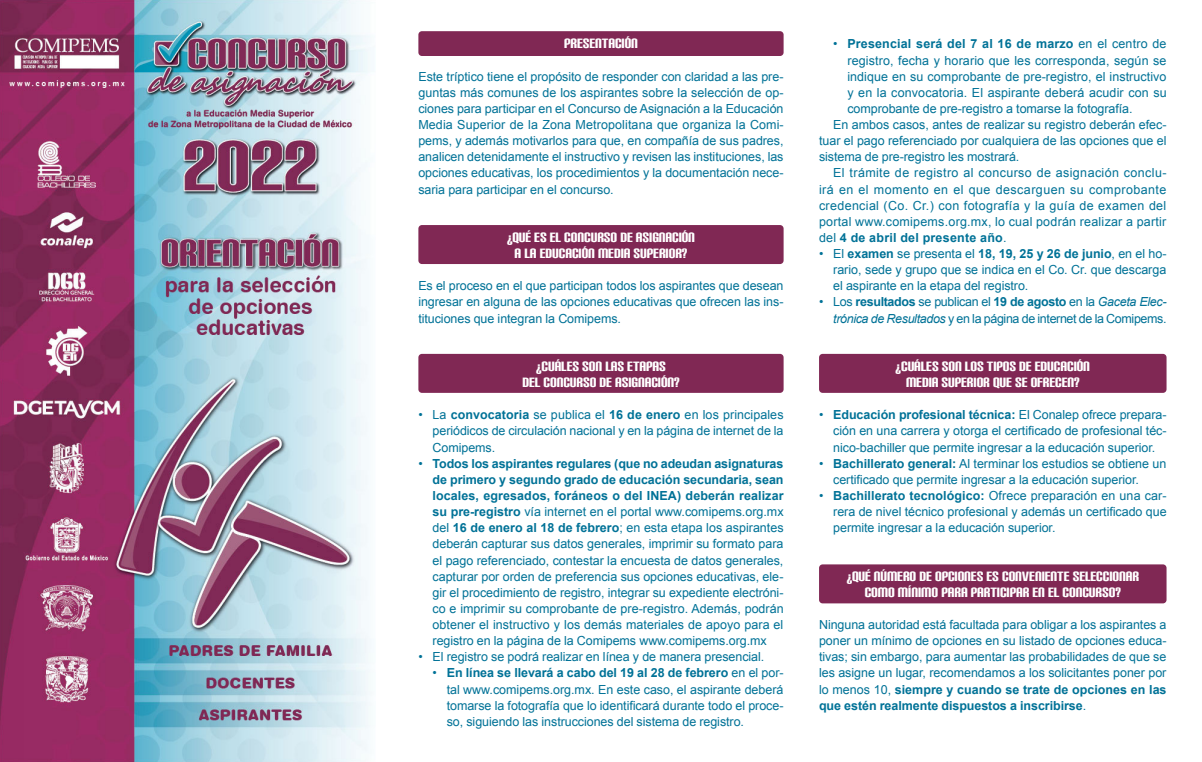
<style>
.page{position:relative;width:1202px;height:762px;background:#fff}
.page>*{position:absolute;margin:0;border:0;box-sizing:border-box;transform-origin:0 0}
._01_Título{font:16.25px "Carbon Block";letter-spacing:-.005em;color:#fff}
._04_Inciso{font:12.5px/16.1px "Arial";letter-spacing:-.005em;color:#007297;text-align:justify}
._02_Párrafo_sin_sang{font:12.5px/16.1px "Arial";letter-spacing:-.005em;color:#007297;text-align:justify}
._04_Inciso-2{font:12.5px/16.1px "Arial";letter-spacing:-.03em;color:#007297;text-align:right}
.s1{font-weight:700}
.s2{font-style:italic}
</style>
<div class="page">
<div style="left:819px;top:354px;width:347px;height:39px;background:#802854;border-radius:4px"></div>
<div style="left:819px;top:564px;width:347px;height:39px;background:#802854;border-radius:4px"></div>
<div style="left:418px;top:354px;width:365px;height:39px;background:#802854;border-radius:4px"></div>
<div style="left:418px;top:225px;width:365px;height:39px;background:#802854;border-radius:4px"></div>
<div style="left:418px;top:31px;width:365px;height:25px;background:#802854;border-radius:4px"></div>
<img style="left:0;top:0;width:371px;height:762px">
<p class="_01_Título" style="left:564px;top:36px;width:75px">PRESENTACIÓN</p>
<p class="_02_Párrafo_sin_sang" style="left:418px;top:68px;width:366px">Este tríptico tiene el propósito de responder con claridad a las pre&shy;guntas más comunes de los aspirantes sobre la selección de op&shy;ciones para participar en el Concurso de Asignación a la Educación Media Superior de la Zona Metropolitana que organiza la Comi&shy;pems, y además motivarlos para que, en compañía de sus padres, analicen detenidamente el instructivo y revisen las instituciones, las opciones educativas, los procedimientos y la documentación nece&shy;saria para participar en el concurso.</p>
<p class="_01_Título" style="left:507px;top:229px;width:189px">¿QUÉ ES EL CONCURSO DE ASIGNACIÓN</p>
<p class="_01_Título" style="left:514px;top:245px;width:174px">A LA EDUCACIÓN MEDIA SUPERIOR?</p>
<p class="_02_Párrafo_sin_sang" style="left:418px;top:278px;width:366px">Es el proceso en el que participan todos los aspirantes que desean ingresar en alguna de las opciones educativas que ofrecen las ins&shy;tituciones que integran la Comipems.</p>
<p class="_01_Título" style="left:536px;top:358px;width:131px">¿CUÁLES SON LAS ETAPAS</p>
<p class="_01_Título" style="left:522px;top:374px;width:159px">DEL CONCURSO DE ASIGNACIÓN?</p>
<p class="_04_Inciso" style="left:432px;top:407px;width:352px;text-indent:-14px">• La <span class="s1">convocatoria</span> se publica el <span class="s1">16 de enero</span> en los principales periódicos de circulación nacional y en la página de internet de la Comipems.</p>
<p class="_04_Inciso" style="left:432px;top:455px;width:352px;text-indent:-14px">• <span class="s1">Todos los aspirantes regulares (que no adeudan asignaturas de primero y segundo grado de educación secundaria, sean locales, egresados, foráneos o del INEA) deberán realizar su pre-registro</span> vía internet en el portal www.comipems.org.mx del <span class="s1">16 de enero al 18 de febrero</span>; en esta etapa los aspirantes deberán capturar sus datos generales, imprimir su formato para el pago referenciado, contestar la encuesta de datos generales, capturar por orden de preferencia sus opciones educativas, ele&shy;gir el procedimiento de registro, integrar su expediente electróni&shy;co e imprimir su comprobante de pre-registro. Además, podrán obtener el instructivo y los demás materiales de apoyo para el registro en la página de la Comipems www.comipems.org.mx</p>
<p class="_04_Inciso" style="left:418px;top:649px;width:347px">• El registro se podrá realizar en línea y de manera presencial.</p>
<p class="_04_Inciso" style="left:446px;top:665px;width:338px;text-indent:-14px">• <span class="s1">En línea se llevará a cabo del 19 al 28 de febrero</span> en el por&shy;tal www.comipems.org.mx. En este caso, el aspirante deberá tomarse la fotografía que lo identificará durante todo el proce&shy;so, siguiendo las instrucciones del sistema de registro.</p>
<p class="_04_Inciso" style="left:847px;top:36px;width:321px;text-indent:-14px">• <span class="s1">Presencial será del 7 al 16 de marzo</span> en el centro de registro, fecha y horario que les corresponda, según se indique en su comprobante de pre-registro, el instructivo y en la convocatoria. El aspirante deberá acudir con su comprobante de pre-registro a tomarse la fotografía.</p>
<p class="_04_Inciso" style="left:819px;top:117px;width:349px;text-indent:14px">En ambos casos, antes de realizar su registro deberán efec&shy;tuar el pago referenciado por cualquiera de las opciones que el sistema de pre-registro les mostrará.</p>
<p class="_04_Inciso" style="left:819px;top:165px;width:349px;text-indent:14px">El trámite de registro al concurso de asignación conclu&shy;irá en el momento en el que descarguen su comprobante credencial (Co. Cr.) con fotografía y la guía de examen del portal www.comipems.org.mx, lo cual podrán realizar a partir del <span class="s1">4 de abril del presente año</span>.</p>
<p class="_04_Inciso" style="left:833px;top:246px;width:335px;text-indent:-14px">• El <span class="s1">examen</span> se presenta el <span class="s1">18, 19, 25 y 26 de junio</span>, en el ho&shy;rario, sede y grupo que se indica en el Co. Cr. que descarga el aspirante en la etapa del registro.</p>
<p class="_04_Inciso-2" style="left:819px;top:294px;width:349px">• Los <span class="s1">resultados</span> se publican el <span class="s1">19 de agosto</span> en la <span class="s2">Gaceta Elec&shy;trónica de Resultados</span> y en la página de internet de la Comipems.</p>
<p class="_01_Título" style="left:895px;top:358px;width:196px">¿CUÁLES SON LOS TIPOS DE EDUCACIÓN</p>
<p class="_01_Título" style="left:905px;top:374px;width:175px">MEDIA SUPERIOR QUE SE OFRECEN?</p>
<p class="_04_Inciso" style="left:833px;top:407px;width:335px;text-indent:-14px">• <span class="s1">Educación profesional técnica:</span> El Conalep ofrece prepara&shy;ción en una carrera y otorga el certificado de profesional téc&shy;nico-bachiller que permite ingresar a la educación superior.</p>
<p class="_04_Inciso" style="left:833px;top:455px;width:334px;text-indent:-14px">• <span class="s1">Bachillerato general:</span> Al terminar los estudios se obtiene un certificado que permite ingresar a la educación superior.</p>
<p class="_04_Inciso" style="left:833px;top:488px;width:335px;text-indent:-14px">• <span class="s1">Bachillerato tecnológico:</span> Ofrece preparación en una car&shy;rera de nivel técnico profesional y además un certificado que permite ingresar a la educación superior.</p>
<p class="_01_Título" style="left:846px;top:568px;width:294px">¿QUÉ NÚMERO DE OPCIONES ES CONVENIENTE SELECCIONAR</p>
<p class="_01_Título" style="left:864px;top:584px;width:258px">COMO MÍNIMO PARA PARTICIPAR EN EL CONCURSO?</p>
<p class="_02_Párrafo_sin_sang" style="left:819px;top:617px;width:349px">Ninguna autoridad está facultada para obligar a los aspirantes a poner un mínimo de opciones en su listado de opciones educa&shy;tivas; sin embargo, para aumentar las probabilidades de que se les asigne un lugar, recomendamos a los solicitantes poner por lo menos 10, <span class="s1">siempre y cuando se trate de opciones en las que estén realmente dispuestos a inscribirse</span>.</p>
</div>
